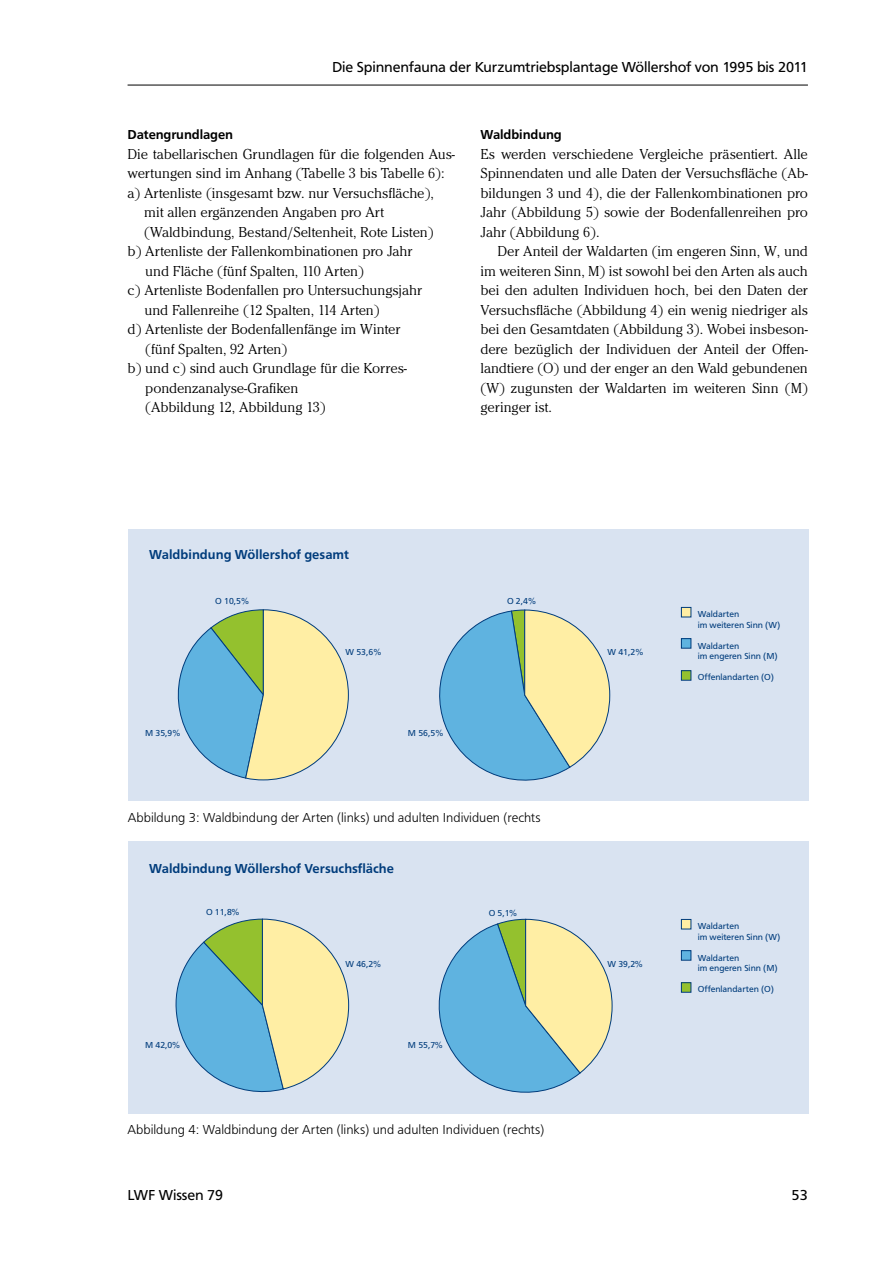
<style>
.page{position:relative;width:893px;height:1263px;background:#fff}
.page>*{position:absolute;margin:0;border:0;box-sizing:border-box;transform-origin:0 0}
.t1{font:15px/19.5px "Cheltenham CE Light";letter-spacing:-.005em;color:#000;text-align:justify}
.t2{font:15px "Front Page";letter-spacing:-.01em;color:#000}
.t3{font:300 13.5px "Front Page";color:#000}
.t4{font:500 13.5px "Front Page";color:#003c7c}
.t5{font:500 13.5px "Front Page";letter-spacing:-.01em;color:#000}
.t6{font:9px/10.5px "Front Page";color:#003c7c}
</style>
<div class="page">
<hr style="left:128px;top:85px;width:680px;height:1px;background:#000">
<div style="left:128px;top:529px;width:680px;height:272px;background:#d9e3f1"></div>
<div style="left:681px;top:607px;width:10px;height:10px;background:#ffeea4"></div>
<div style="left:681px;top:607px;width:10px;height:10px;border:1px solid #003c7c"></div>
<div style="left:681px;top:639px;width:10px;height:9px;background:#5fb3e0"></div>
<div style="left:681px;top:638px;width:10px;height:10px;border:1px solid #003c7c"></div>
<div style="left:681px;top:671px;width:10px;height:9px;background:#94c12e"></div>
<div style="left:681px;top:670px;width:10px;height:10px;border:1px solid #003c7c"></div>
<svg style="left:439px;top:609px;width:171px;height:172px"></svg>
<svg style="left:177px;top:609px;width:172px;height:171px"></svg>
<div style="left:128px;top:841px;width:680px;height:273px;background:#d9e3f1"></div>
<div style="left:681px;top:919px;width:10px;height:10px;background:#ffeea4"></div>
<div style="left:681px;top:919px;width:10px;height:10px;border:1px solid #003c7c"></div>
<div style="left:681px;top:951px;width:10px;height:9px;background:#5fb3e0"></div>
<div style="left:681px;top:950px;width:10px;height:10px;border:1px solid #003c7c"></div>
<div style="left:681px;top:983px;width:10px;height:9px;background:#94c12e"></div>
<div style="left:681px;top:982px;width:10px;height:10px;border:1px solid #003c7c"></div>
<svg style="left:175px;top:918px;width:174px;height:175px"></svg>
<svg style="left:438px;top:919px;width:175px;height:174px"></svg>
<p class="t2" style="left:332px;top:58px;width:477px">Die Spinnenfauna der Kurzumtriebsplantage Wöllershof von 1995 bis 2011</p>
<p class="t5" style="left:128px;top:127px;width:107px">Datengrundlagen</p>
<p class="t1" style="left:128px;top:144px;width:329px">Die tabellarischen Grundlagen für die folgenden Aus-</p>
<p class="t1" style="left:128px;top:164px;width:319px">wertungen sind im Anhang (Tabelle 3 bis Tabelle 6):</p>
<p class="t1" style="left:128px;top:183px;width:308px">a) Artenliste (insgesamt bzw. nur Versuchsfläche),</p>
<p class="t1" style="left:144px;top:203px;width:241px">mit allen ergänzenden Angaben pro Art</p>
<p class="t1" style="left:144px;top:222px;width:291px">(Waldbindung, Bestand/Seltenheit, Rote Listen)</p>
<p class="t1" style="left:128px;top:242px;width:287px">b) Artenliste der Fallenkombinationen pro Jahr</p>
<p class="t1" style="left:145px;top:261px;width:220px">und Fläche (fünf Spalten, 110 Arten)</p>
<p class="t1" style="left:128px;top:281px;width:296px">c) Artenliste Bodenfallen pro Untersuchungsjahr</p>
<p class="t1" style="left:144px;top:300px;width:237px">und Fallenreihe (12 Spalten, 114 Arten)</p>
<p class="t1" style="left:128px;top:320px;width:274px">d) Artenliste der Bodenfallenfänge im Winter</p>
<p class="t1" style="left:145px;top:339px;width:144px">(fünf Spalten, 92 Arten)</p>
<p class="t1" style="left:128px;top:359px;width:281px">b) und c) sind auch Grundlage für die Korres-</p>
<p class="t1" style="left:145px;top:378px;width:155px">pondenzanalyse-Grafiken</p>
<p class="t1" style="left:145px;top:398px;width:182px">(Abbildung 12, Abbildung 13)</p>
<p class="t5" style="left:480px;top:127px;width:83px">Waldbindung</p>
<p class="t1" style="left:480px;top:144px;width:329px">Es werden verschiedene Vergleiche präsentiert. Alle Spinnendaten und alle Daten der Versuchsfläche (Ab&shy;bildungen 3 und 4), die der Fallenkombinationen pro Jahr (Abbildung 5) sowie der Bodenfallenreihen pro Jahr (Abbildung 6).</p>
<p class="t1" style="left:480px;top:242px;width:329px;text-indent:17px">Der Anteil der Waldarten (im engeren Sinn, W, und im weiteren Sinn, M) ist sowohl bei den Arten als auch bei den adulten Individuen hoch, bei den Daten der Versuchsfläche (Abbildung 4) ein wenig niedriger als bei den Gesamtdaten (Abbildung 3). Wobei insbeson&shy;dere bezüglich der Individuen der Anteil der Offen&shy;landtiere (O) und der enger an den Wald gebundenen (W) zugunsten der Waldarten im weiteren Sinn (M) geringer ist.</p>
<p class="t4" style="left:149px;top:547px;width:201px">Waldbindung Wöllershof gesamt</p>
<p class="t6" style="left:215px;top:596px;width:35px">O 10,5%</p>
<p class="t6" style="left:507px;top:596px;width:30px">O 2,4%</p>
<p class="t6" style="left:346px;top:647px;width:37px">W 53,6%</p>
<p class="t6" style="left:608px;top:647px;width:37px">W 41,2%</p>
<p class="t6" style="left:698px;top:609px;width:84px">Waldarten<br>im weiteren Sinn (W)</p>
<p class="t6" style="left:698px;top:640px;width:81px">Waldarten<br>im engeren Sinn (M)</p>
<p class="t6" style="left:698px;top:672px;width:78px">Offenlandarten (O)</p>
<p class="t6" style="left:145px;top:728px;width:37px">M 35,9%</p>
<p class="t6" style="left:408px;top:728px;width:37px">M 56,5%</p>
<p class="t3" style="left:128px;top:810px;width:414px">Abbildung 3: Waldbindung der Arten (links) und adulten Individuen (rechts</p>
<p class="t4" style="left:149px;top:861px;width:246px">Waldbindung Wöllershof Versuchsfläche</p>
<p class="t6" style="left:206px;top:907px;width:35px">O 11,8%</p>
<p class="t6" style="left:346px;top:959px;width:37px">W 46,2%</p>
<p class="t6" style="left:145px;top:1040px;width:36px">M 42,0%</p>
<p class="t6" style="left:408px;top:1040px;width:36px">M 55,7%</p>
<p class="t6" style="left:489px;top:908px;width:30px">O 5,1%</p>
<p class="t3" style="left:128px;top:1122px;width:418px">Abbildung 4: Waldbindung der Arten (links) und adulten Individuen (rechts)</p>
<p class="t6" style="left:608px;top:959px;width:37px">W 39,2%</p>
<p class="t6" style="left:698px;top:921px;width:84px">Waldarten<br>im weiteren Sinn (W)</p>
<p class="t6" style="left:698px;top:952px;width:81px">Waldarten<br>im engeren Sinn (M)</p>
<p class="t6" style="left:698px;top:984px;width:78px">Offenlandarten (O)</p>
<p class="t2" style="left:128px;top:1186px;width:97px">LWF Wissen 79</p>
<p class="t2" style="left:791px;top:1186px;width:18px">53</p>
</div>
